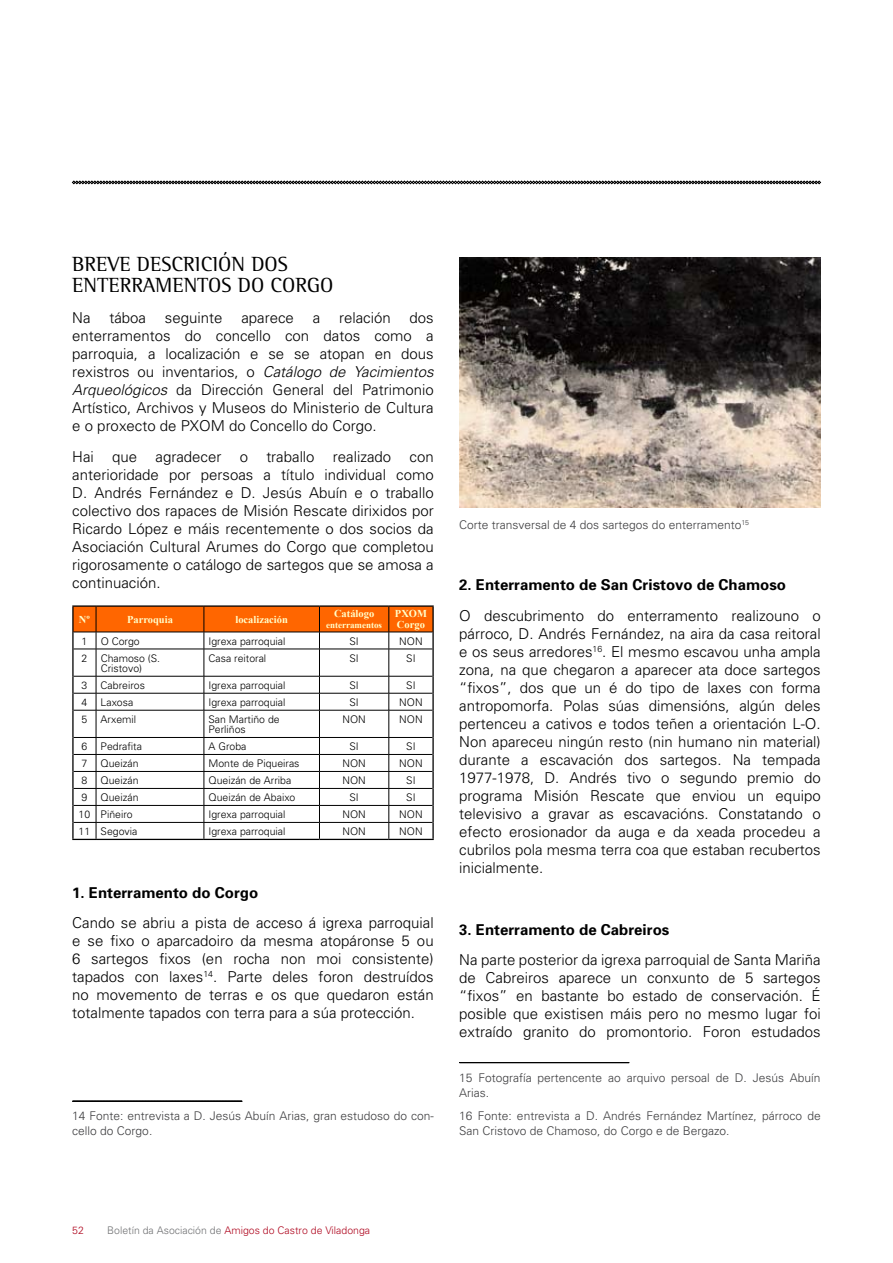
<style>
.page{position:relative;width:893px;height:1263px;background:#fff}
.page>*{position:absolute;margin:0;border:0;box-sizing:border-box;transform-origin:0 0}
.t1{font:21px/21px "Rotis Semi Serif";color:#000}
.t2{font:300 15px/18px "Univers";color:#000;text-align:justify}
.t3{font:700 15px "Univers";color:#000}
.t4{font:300 12px/15px "Univers";color:#3e3e40}
.t5{font:300 10.5px/10.2px "Univers";color:#000}
.t6{font:300 10.5px "Univers";color:#af071f}
.t7{font:700 10.5px/10.2px "Times New Roman";color:#ffffcb}
.t8{font:700 9px "Times New Roman";color:#ffffcb}
.s1{font-style:italic}
.s2{color:#707173}
</style>
<div class="page">
<svg style="left:72px;top:181px;width:749px;height:3px;background:#424242"></svg>
<hr style="left:72px;top:605px;width:24px;height:2px;background:#000">
<hr style="left:96px;top:605px;width:108px;height:2px;background:#000">
<hr style="left:204px;top:605px;width:115px;height:2px;background:#000">
<hr style="left:319px;top:605px;width:70px;height:2px;background:#000">
<hr style="left:389px;top:605px;width:45px;height:2px;background:#000">
<svg style="left:72px;top:606px;width:362px;height:234px"></svg>
<svg style="left:72px;top:1100px;width:171px;height:2px"></svg>
<img style="left:459px;top:257px;width:362px;height:250px">
<svg style="left:459px;top:1062px;width:170px;height:1px"></svg>
<h1 class="t1" style="left:72px;top:253px;width:263px">BREVE DESCRICIÓN DOS<br>ENTERRAMENTOS DO CORGO</h1>
<p class="t2" style="left:72px;top:308px;width:20px">Na</p>
<p class="t2" style="left:109px;top:308px;width:38px">táboa</p>
<p class="t2" style="left:165px;top:308px;width:59px">seguinte</p>
<p class="t2" style="left:241px;top:308px;width:54px">aparece</p>
<p class="t2" style="left:313px;top:308px;width:9px">a</p>
<p class="t2" style="left:339px;top:308px;width:53px">relación</p>
<p class="t2" style="left:72px;top:308px;width:363px;text-indent:337px">dos enterramentos do concello con datos como a parroquia, a localización e se se atopan en dous rexistros ou inventarios, o <span class="s1">Catálogo de Yacimientos Arqueológicos</span> da Dirección General del Patrimonio Artístico, Archivos y Museos do Ministerio de Cultura e o proxecto de PXOM do Concello do Corgo.</p>
<p class="t2" style="left:72px;top:447px;width:363px">Hai que agradecer o traballo realizado con anterioridade por persoas a título individual como D. Andrés Fernández e D. Jesús Abuín e o traballo colectivo dos rapaces de Misión Rescate dirixidos por Ricardo López e máis recentemente o dos socios da Asociación Cultural Arumes do Corgo que completou rigorosamente o catálogo de sartegos que se amosa a continuación.</p>
<p class="t7" style="left:79px;top:614px;width:13px">Nº</p>
<p class="t7" style="left:127px;top:614px;width:47px">Parroquia</p>
<p class="t7" style="left:235px;top:614px;width:54px">localización</p>
<p class="t7" style="left:334px;top:608px;width:42px">Catálogo</p>
<p class="t8" style="left:326px;top:618px;width:57px">enterramentos</p>
<p class="t7" style="left:395px;top:608px;width:34px">PXOM<br>Corgo</p>
<p class="t5" style="left:82px;top:636px;width:7px">1</p>
<p class="t5" style="left:101px;top:636px;width:41px">O Corgo</p>
<p class="t5" style="left:209px;top:636px;width:79px">Igrexa parroquial</p>
<p class="t5" style="left:349px;top:636px;width:11px">SI</p>
<p class="t5" style="left:399px;top:636px;width:25px">NON</p>
<p class="t5" style="left:82px;top:653px;width:7px">2</p>
<p class="t5" style="left:101px;top:653px;width:61px">Chamoso (S.<br>Cristovo)</p>
<p class="t5" style="left:209px;top:653px;width:59px">Casa reitoral</p>
<p class="t5" style="left:349px;top:653px;width:11px">SI</p>
<p class="t5" style="left:406px;top:653px;width:11px">SI</p>
<p class="t5" style="left:82px;top:680px;width:7px">3</p>
<p class="t5" style="left:101px;top:680px;width:46px">Cabreiros</p>
<p class="t5" style="left:209px;top:680px;width:79px">Igrexa parroquial</p>
<p class="t5" style="left:349px;top:680px;width:11px">SI</p>
<p class="t5" style="left:406px;top:680px;width:11px">SI</p>
<p class="t5" style="left:82px;top:697px;width:7px">4</p>
<p class="t5" style="left:101px;top:697px;width:34px">Laxosa</p>
<p class="t5" style="left:208px;top:697px;width:79px">Igrexa parroquial</p>
<p class="t5" style="left:349px;top:697px;width:11px">SI</p>
<p class="t5" style="left:399px;top:697px;width:25px">NON</p>
<p class="t5" style="left:82px;top:714px;width:7px">5</p>
<p class="t5" style="left:101px;top:714px;width:37px">Arxemil</p>
<p class="t5" style="left:208px;top:714px;width:73px">San Martiño de<br>Perliños</p>
<p class="t5" style="left:342px;top:714px;width:25px">NON</p>
<p class="t5" style="left:399px;top:714px;width:25px">NON</p>
<p class="t5" style="left:82px;top:741px;width:7px">6</p>
<p class="t5" style="left:101px;top:741px;width:43px">Pedrafita</p>
<p class="t5" style="left:208px;top:741px;width:39px">A Groba</p>
<p class="t5" style="left:349px;top:741px;width:11px">SI</p>
<p class="t5" style="left:406px;top:741px;width:11px">SI</p>
<p class="t5" style="left:82px;top:758px;width:7px">7</p>
<p class="t5" style="left:101px;top:758px;width:39px">Queizán</p>
<p class="t5" style="left:208px;top:758px;width:93px">Monte de Piqueiras</p>
<p class="t5" style="left:342px;top:758px;width:25px">NON</p>
<p class="t5" style="left:399px;top:758px;width:25px">NON</p>
<p class="t5" style="left:82px;top:775px;width:7px">8</p>
<p class="t5" style="left:101px;top:775px;width:39px">Queizán</p>
<p class="t5" style="left:208px;top:775px;width:84px">Queizán de Arriba</p>
<p class="t5" style="left:342px;top:775px;width:25px">NON</p>
<p class="t5" style="left:406px;top:775px;width:11px">SI</p>
<p class="t5" style="left:82px;top:792px;width:7px">9</p>
<p class="t5" style="left:101px;top:792px;width:39px">Queizán</p>
<p class="t5" style="left:208px;top:792px;width:88px">Queizán de Abaixo</p>
<p class="t5" style="left:349px;top:792px;width:11px">SI</p>
<p class="t5" style="left:406px;top:792px;width:11px">SI</p>
<p class="t5" style="left:79px;top:809px;width:56px">10 Piñeiro</p>
<p class="t5" style="left:208px;top:809px;width:79px">Igrexa parroquial</p>
<p class="t5" style="left:342px;top:809px;width:25px">NON</p>
<p class="t5" style="left:399px;top:809px;width:25px">NON</p>
<p class="t5" style="left:79px;top:826px;width:60px">11 Segovia</p>
<p class="t5" style="left:208px;top:826px;width:79px">Igrexa parroquial</p>
<p class="t5" style="left:342px;top:826px;width:25px">NON</p>
<p class="t5" style="left:399px;top:826px;width:25px">NON</p>
<p class="t3" style="left:72px;top:883px;width:187px">1. Enterramento do Corgo</p>
<p class="t2" style="left:72px;top:914px;width:363px">Cando se abriu a pista de acceso á igrexa parroquial e se fixo o aparcadoiro da mesma atopáronse 5 ou 6 sartegos fixos (en rocha non moi consistente) tapados con laxes<sup>14</sup>. Parte deles foron destruídos no movemento de terras e os que quedaron están totalmente tapados con terra para a súa protección.</p>
<p class="t4" style="left:72px;top:1108px;width:363px">14 Fonte: entrevista a D. Jesús Abuín Arias, gran estudoso do con&shy;cello do Corgo.</p>
<p class="t4" style="left:459px;top:517px;width:291px">Corte transversal de 4 dos sartegos do enterramento<sup>15</sup></p>
<p class="t3" style="left:459px;top:575px;width:328px">2. Enterramento de San Cristovo de Chamoso</p>
<p class="t2" style="left:459px;top:606px;width:363px">O descubrimento do enterramento realizouno o párroco, D. Andrés Fernández, na aira da casa reitoral e os seus arredores<sup>16</sup>. El mesmo escavou unha ampla zona, na que chegaron a aparecer ata doce sartegos “fixos”, dos que un é do tipo de laxes con forma antropomorfa. Polas súas dimensións, algún deles pertenceu a cativos e todos teñen a orientación L-O.<br>Non apareceu ningún resto (nin humano nin material) durante a escavación dos sartegos. Na tempada 1977-1978, D. Andrés tivo o segundo premio do programa Misión Rescate que enviou un equipo televisivo a gravar as escavacións. Constatando o efecto erosionador da auga e da xeada procedeu a cubrilos pola mesma terra coa que estaban recubertos inicialmente.</p>
<p class="t3" style="left:459px;top:919px;width:212px">3. Enterramento de Cabreiros</p>
<p class="t2" style="left:459px;top:950px;width:363px">Na parte posterior da igrexa parroquial de Santa Mariña de Cabreiros aparece un conxunto de 5 sartegos “fixos” en bastante bo estado de conservación. É posible que existisen máis pero no mesmo lugar foi extraído granito do promontorio. Foron estudados</p>
<p class="t4" style="left:459px;top:1070px;width:363px">15 Fotografía pertencente ao arquivo persoal de D. Jesús Abuín<br>Arias.</p>
<p class="t4" style="left:459px;top:1108px;width:363px">16 Fonte: entrevista a D. Andrés Fernández Martínez, párroco de<br>San Cristovo de Chamoso, do Corgo e de Bergazo.</p>
<p class="t6" style="left:72px;top:1223px;width:13px">52</p>
<p class="t6" style="left:107px;top:1223px;width:264px"><span class="s2">Boletín da Asociación de</span> Amigos do Castro de Viladonga</p>
</div>
